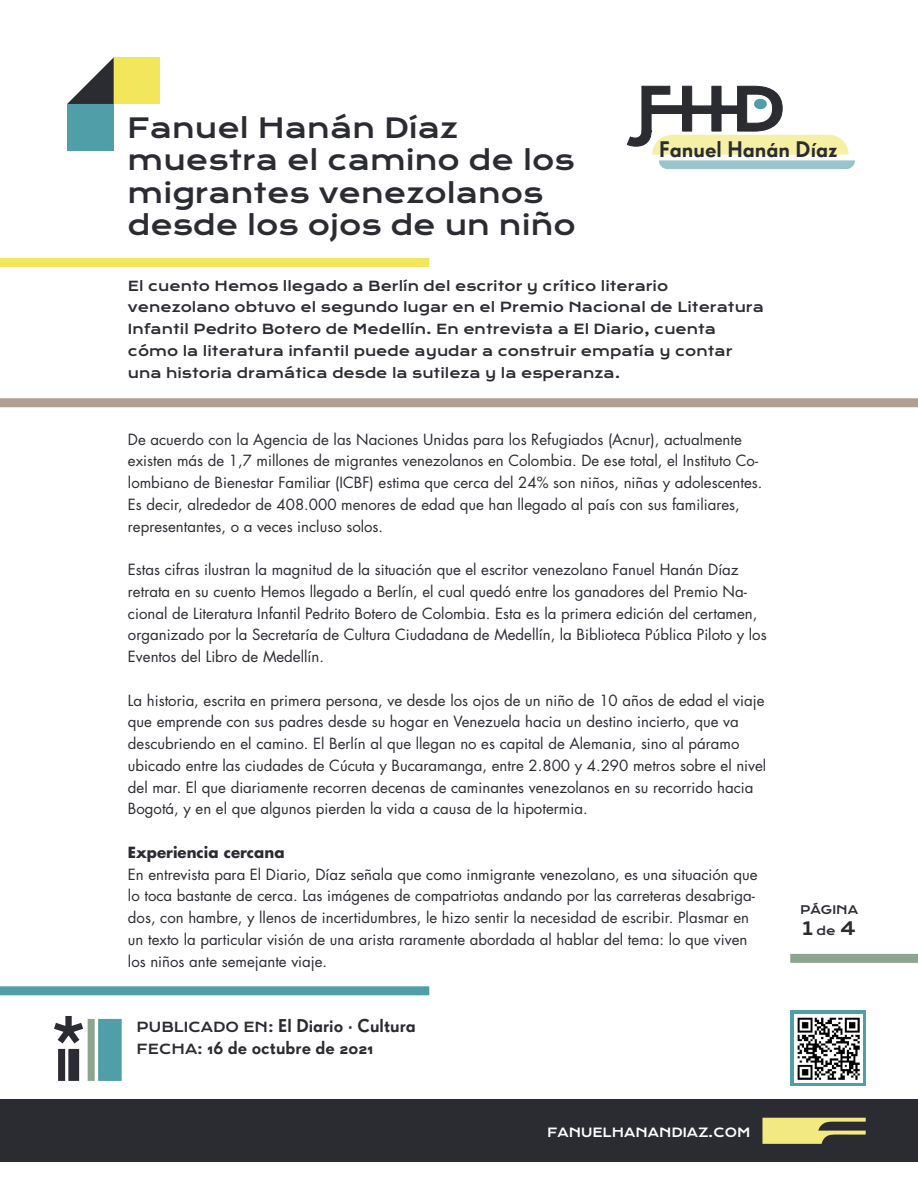
<style>
.page{position:relative;width:918px;height:1188px;background:#fff}
.page>*{position:absolute;margin:0;border:0;box-sizing:border-box;transform-origin:0 0}
.t1{font:27px/32.4px "Krona One";color:#2b2c32}
.t2{font:500 21.9px "Super Grotesk A";color:#2b2c32}
.t3{font:500 18px/21.6px "Super Grotesk A";color:#2b2c32}
.t4{font:18px "Krona One";color:#2b2c32}
.t5{font:15px/21.8px "Futura Std";color:#2b2c32}
.t6{font:700 15px "Futura Std";color:#2b2c32}
.t7{font:13.5px/21.8px "Krona One";color:#2b2c32}
.t8{font:12.3px "Krona One";color:#fff}
.t9{font:11.55px "Krona One";color:#2b2c32}
.s1{font-family:"Krona One";font-weight:400;font-size:13.5px}
.s2{font-size:11.55px}
</style>
<div class="page">
<div style="left:790px;top:1010px;width:76px;height:76px;background:#509fa8"></div>
<div style="left:0;top:1100px;width:918px;height:62px;background:#2b2c32"></div>
<svg style="left:626px;top:85px;width:229px;height:84px"></svg>
<div style="left:67px;top:104px;width:47px;height:47px;background:#509fa8"></div>
<div style="left:114px;top:57px;width:46px;height:47px;background:#f2e65d"></div>
<svg style="left:67px;top:57px;width:47px;height:47px"></svg>
<svg style="left:762px;top:1118px;width:104px;height:26px"></svg>
<div style="left:58px;top:1049px;width:7px;height:32px;background:#2b2c32"></div>
<div style="left:68px;top:1049px;width:11px;height:32px;background:#2b2c32"></div>
<div style="left:88px;top:1019px;width:7px;height:62px;background:#8ba58e"></div>
<div style="left:98px;top:1019px;width:24px;height:62px;background:#509fa8"></div>
<svg style="left:54px;top:1016px;width:29px;height:28px"></svg>
<img style="left:794px;top:1014px;width:69px;height:69px">
<div style="left:0;top:258px;width:429px;height:9px;background:#f2e65d"></div>
<div style="left:0;top:986px;width:429px;height:9px;background:#509fa8"></div>
<div style="left:0;top:398px;width:918px;height:9px;background:#aea092"></div>
<div style="left:790px;top:954px;width:128px;height:9px;background:#8ba58e"></div>
<p class="t1" style="left:127px;top:112px;width:450px">Fanuel Hanán Díaz muestra el camino de los migrantes venezolanos desde los ojos de un niño</p>
<p class="t2" style="left:659px;top:136px;width:180px">Fanuel Hanán Díaz</p>
<p class="t7" style="left:128px;top:275px;width:637px">El cuento Hemos llegado a Berlín del escritor y crítico literario venezolano obtuvo el segundo lugar en el Premio Nacional de Literatura Infantil Pedrito Botero de Medellín. En entrevista a El Diario, cuenta cómo la literatura infantil puede ayudar a construir empatía y contar una historia dramática desde la sutileza y la esperanza.</p>
<p class="t5" style="left:128px;top:428px;width:636px">De acuerdo con la Agencia de las Naciones Unidas para los Refugiados (Acnur), actualmente existen más de 1,7 millones de migrantes venezolanos en Colombia. De ese total, el Instituto Co&shy;lombiano de Bienestar Familiar (ICBF) estima que cerca del 24% son niños, niñas y adolescentes.<br>Es decir, alrededor de 408.000 menores de edad que han llegado al país con sus familiares, representantes, o a veces incluso solos.</p>
<p class="t5" style="left:128px;top:559px;width:640px">Estas cifras ilustran la magnitud de la situación que el escritor venezolano Fanuel Hanán Díaz retrata en su cuento Hemos llegado a Berlín, el cual quedó entre los ganadores del Premio Na&shy;cional de Literatura Infantil Pedrito Botero de Colombia. Esta es la primera edición del certamen, organizado por la Secretaría de Cultura Ciudadana de Medellín, la Biblioteca Pública Piloto y los Eventos del Libro de Medellín.</p>
<p class="t5" style="left:128px;top:689px;width:640px">La historia, escrita en primera persona, ve desde los ojos de un niño de 10 años de edad el viaje que emprende con sus padres desde su hogar en Venezuela hacia un destino incierto, que va descubriendo en el camino. El Berlín al que llegan no es capital de Alemania, sino al páramo ubicado entre las ciudades de Cúcuta y Bucaramanga, entre 2.800 y 4.290 metros sobre el nivel del mar. El que diariamente recorren decenas de caminantes venezolanos en su recorrido hacia Bogotá, y en el que algunos pierden la vida a causa de la hipotermia.</p>
<p class="t6" style="left:128px;top:842px;width:158px">Experiencia cercana</p>
<p class="t5" style="left:128px;top:863px;width:631px">En entrevista para El Diario, Díaz señala que como inmigrante venezolano, es una situación que lo toca bastante de cerca. Las imágenes de compatriotas andando por las carreteras desabriga&shy;dos, con hambre, y llenos de incertidumbres, le hizo sentir la necesidad de escribir. Plasmar en un texto la particular visión de una arista raramente abordada al hablar del tema: lo que viven los niños ante semejante viaje.</p>
<p class="t3" style="left:137px;top:1015px;width:281px"><span class="s1">PUBLICADO EN:</span> El Diario · Cultura<br><span class="s1">FECHA:</span> 16 de octubre de 2021</p>
<p class="t8" style="left:547px;top:1125px;width:205px">FANUELHANANDIAZ.COM</p>
<p class="t9" style="left:800px;top:902px;width:60px">PÁGINA</p>
<p class="t4" style="left:802px;top:917px;width:55px">1<span class="s2">de</span>4</p>
</div>
